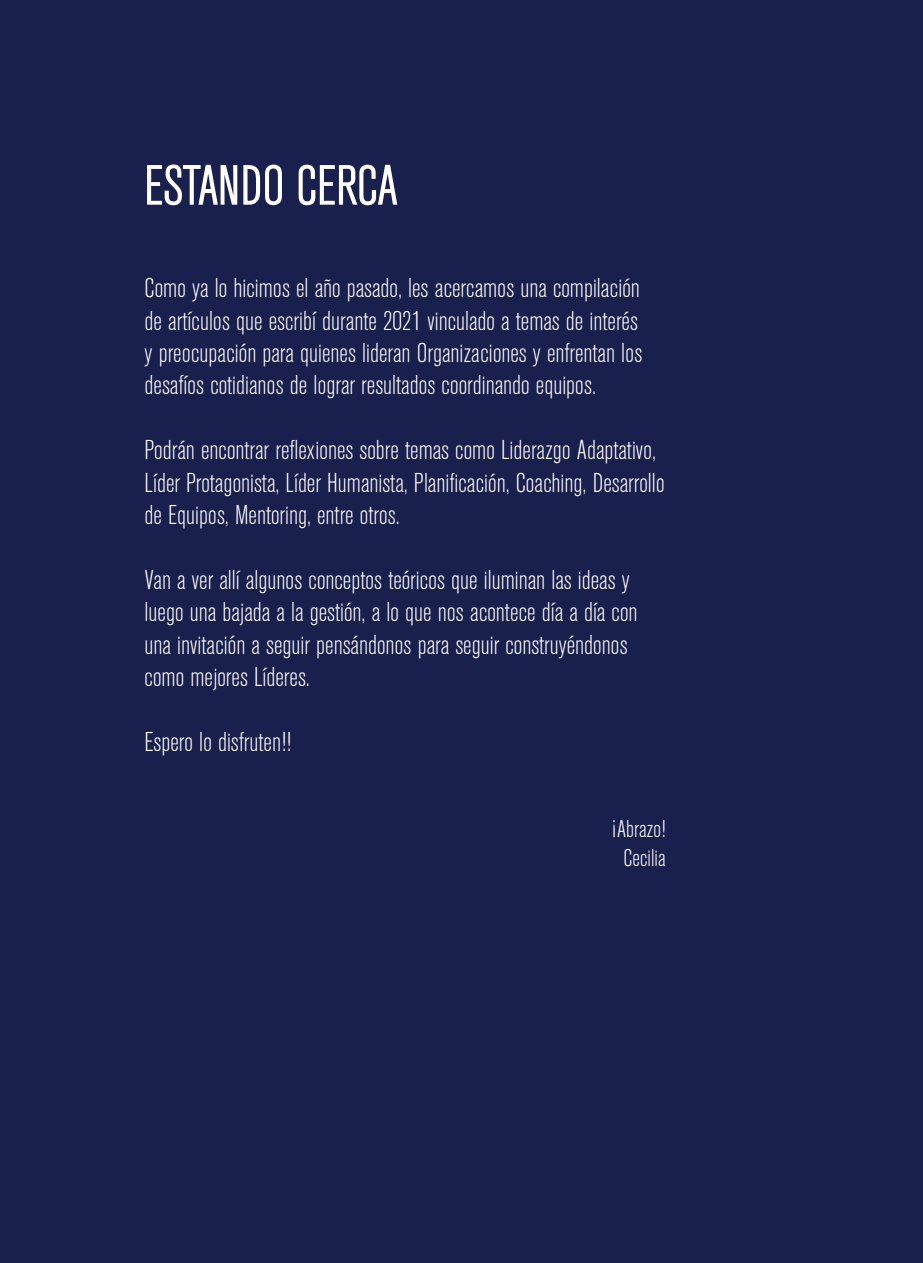
<style>
.page{position:relative;width:923px;height:1263px;background:#1a204d}
.page>*{position:absolute;margin:0;border:0;box-sizing:border-box;transform-origin:0 0}
.t1{font:300 condensed 54px "Akzidenz Grotesk BE";letter-spacing:.01em;color:#fff}
.t2{font:300 condensed 27px/32.4px "Akzidenz Grotesk BE";color:#fff}
.t3{font:300 condensed 24px/28.8px "Akzidenz Grotesk BE";color:#fff;text-align:center}
</style>
<div class="page">
<svg style="left:147px;top:164px;width:135px;height:42px"></svg>
<svg style="left:298px;top:164px;width:100px;height:42px"></svg>
<h1 class="t1" style="left:145px;top:156px;width:255px">ESTANDO CERCA</h1>
<p class="t2" style="left:145px;top:272px;width:499px">Como ya lo hicimos el año pasado, les acercamos una compilación de artículos que escribí durante 2021 vinculado a temas de interés y preocupación para quienes lideran Organizaciones y enfrentan los desafíos cotidianos de lograr resultados coordinando equipos.</p>
<p class="t2" style="left:145px;top:434px;width:521px">Podrán encontrar reflexiones sobre temas como Liderazgo Adaptativo,<br>Líder Protagonista, Líder Humanista, Planificación, Coaching, Desarrollo de Equipos, Mentoring, entre otros.</p>
<p class="t2" style="left:145px;top:564px;width:494px">Van a ver allí algunos conceptos teóricos que iluminan las ideas y luego una bajada a la gestión, a lo que nos acontece día a día con una invitación a seguir pensándonos para seguir construyéndonos como mejores Líderes.</p>
<p class="t2" style="left:145px;top:726px;width:148px">Espero lo disfruten!!</p>
<p class="t3" style="left:612px;top:815px;width:54px">¡Abrazo!<br>Cecilia</p>
</div>
